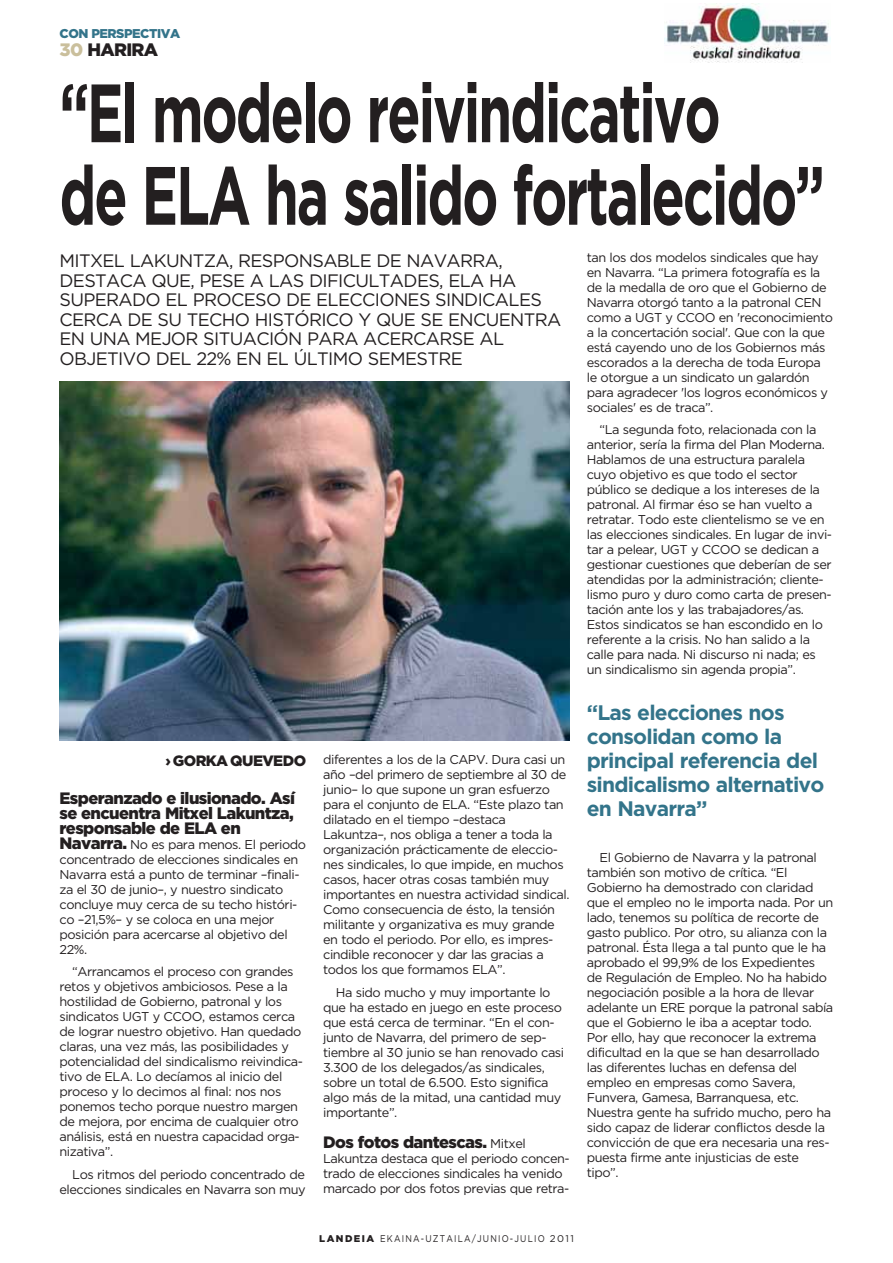
<style>
.page{position:relative;width:893px;height:1263px;background:#fff}
.page>*{position:absolute;margin:0;border:0;box-sizing:border-box;transform-origin:0 0}
.t1{font:700 82.5px/82.5px "Gotham";letter-spacing:-.035em;color:#231f20;scale:.66 1}
.t2{font:700 21px/24px "Gotham";letter-spacing:-.035em;color:#33748a}
.t3{font:18px/19.5px "Gotham";letter-spacing:-.035em;color:#231f20}
.t4{font:900 18px "Gotham";letter-spacing:-.035em;color:#231f20}
.t5{font:900 16.5px/15px "Gotham";letter-spacing:-.035em;color:#231f20;text-align:justify}
.t6{font:900 15px "Gotham";letter-spacing:-.035em;color:#231f20}
.t7{font:12.75px/15px "Gotham";letter-spacing:-.035em;color:#231f20}
.t8{font:900 12.75px "Gotham";letter-spacing:-.035em;color:#33748a}
.t9{font:9.75px "Gotham";letter-spacing:.145em;color:#231f20;scale:.85 1}
.s1{color:#cabf9c}
.s2{font-weight:900;font-size:16.5px}
.s3{font-weight:400;font-size:12.75px}
.s4{font-weight:900}
</style>
<div class="page">
<img style="left:60px;top:381px;width:510px;height:359px">
<img style="left:665px;top:3px;width:165px;height:60px">
<p class="t8" style="left:60px;top:28px;width:122px">CON PERSPECTIVA</p>
<h3 class="t4" style="left:60px;top:42px;width:100px"><span class="s1">30</span> HARIRA</h3>
<h1 class="t1" style="left:60px;top:78px;width:1161px">“El modelo reivindicativo<br>de ELA ha salido fortalecido”</h1>
<p class="t3" style="left:60px;top:252px;width:503px">MITXEL LAKUNTZA, RESPONSABLE DE NAVARRA, DESTACA QUE, PESE A LAS DIFICULTADES, ELA HA SUPERADO EL PROCESO DE ELECCIONES SINDICALES CERCA DE SU TECHO HISTÓRICO Y QUE SE ENCUENTRA EN UNA MEJOR SITUACIÓN PARA ACERCARSE AL OBJETIVO DEL 22% EN EL ÚLTIMO SEMESTRE</p>
<p class="t6" style="left:165px;top:755px;width:142px">› GORKA QUEVEDO</p>
<p class="t5" style="left:60px;top:791px;width:237px">Esperanzado e ilusionado. Así se encuentra Mitxel Lakuntza, responsable de ELA en</p>
<p class="t7" style="left:60px;top:837px;width:248px"><span class="s2">Navarra.</span> No es para menos. El periodo concentrado de elecciones sindicales en Navarra está a punto de terminar –finali&shy;za el 30 de junio–, y nuestro sindicato concluye muy cerca de su techo históri&shy;co –21,5%– y se coloca en una mejor posición para acercarse al objetivo del 22%.</p>
<p class="t7" style="left:60px;top:965px;width:245px;text-indent:13px">“Arrancamos el proceso con grandes retos y objetivos ambiciosos. Pese a la hostilidad de Gobierno, patronal y los sindicatos UGT y CCOO, estamos cerca de lograr nuestro objetivo. Han quedado claras, una vez más, las posibilidades y potencialidad del sindicalismo reivindica&shy;tivo de ELA. Lo decíamos al inicio del proceso y lo decimos al final: nos nos ponemos techo porque nuestro margen de mejora, por encima de cualquier otro análisis, está en nuestra capacidad orga&shy;nizativa”.</p>
<p class="t7" style="left:60px;top:1168px;width:248px;text-align:right">Los ritmos del periodo concentrado de elecciones sindicales en Navarra son muy</p>
<p class="t7" style="left:323px;top:753px;width:248px">diferentes a los de la CAPV. Dura casi un año –del primero de septiembre al 30 de junio– lo que supone un gran esfuerzo para el conjunto de ELA. “Este plazo tan dilatado en el tiempo –destaca Lakuntza–, nos obliga a tener a toda la organización prácticamente de eleccio&shy;nes sindicales, lo que impide, en muchos casos, hacer otras cosas también muy importantes en nuestra actividad sindical.<br>Como consecuencia de ésto, la tensión militante y organizativa es muy grande en todo el periodo. Por ello, es impres&shy;cindible reconocer y dar las gracias a todos los que formamos ELA”.</p>
<p class="t7" style="left:323px;top:986px;width:242px;text-indent:13px">Ha sido mucho y muy importante lo que ha estado en juego en este proceso que está cerca de terminar. “En el con&shy;junto de Navarra, del primero de sep&shy;tiembre al 30 junio se han renovado casi 3.300 de los delegados/as sindicales, sobre un total de 6.500. Esto significa algo más de la mitad, una cantidad muy importante”.</p>
<p class="t5" style="left:323px;top:1136px;width:204px">Dos fotos dantescas. <span class="s3">Mitxel</span></p>
<p class="t7" style="left:323px;top:1152px;width:248px">Lakuntza destaca que el periodo concen&shy;trado de elecciones sindicales ha venido marcado por dos fotos previas que retra-</p>
<p class="t7" style="left:587px;top:250px;width:248px">tan los dos modelos sindicales que hay en Navarra. “La primera fotografía es la de la medalla de oro que el Gobierno de Navarra otorgó tanto a la patronal CEN como a UGT y CCOO en 'reconocimiento a la concertación social'. Que con la que está cayendo uno de los Gobiernos más escorados a la derecha de toda Europa le otorgue a un sindicato un galardón para agradecer 'los logros económicos y sociales' es de traca”.</p>
<p class="t7" style="left:587px;top:423px;width:247px;text-indent:13px">“La segunda foto, relacionada con la anterior, sería la firma del Plan Moderna.<br>Hablamos de una estructura paralela cuyo objetivo es que todo el sector público se dedique a los intereses de la patronal. Al firmar éso se han vuelto a retratar. Todo este clientelismo se ve en las elecciones sindicales. En lugar de invi&shy;tar a pelear, UGT y CCOO se dedican a gestionar cuestiones que deberían de ser atendidas por la administración; cliente&shy;lismo puro y duro como carta de presen&shy;tación ante los y las trabajadores/as.<br>Estos sindicatos se han escondido en lo referente a la crisis. No han salido a la calle para nada. Ni discurso ni nada; es un sindicalismo sin agenda propia”.</p>
<h2 class="t2" style="left:587px;top:702px;width:239px">“Las elecciones nos consolidan como la principal referencia del sindicalismo alternativo en Navarra”</h2>
<p class="t7" style="left:587px;top:851px;width:248px;text-indent:13px">El Gobierno de Navarra y la patronal también son motivo de crítica. “El Gobierno ha demostrado con claridad que el empleo no le importa nada. Por un lado, tenemos su política de recorte de gasto publico. Por otro, su alianza con la patronal. Ésta llega a tal punto que le ha aprobado el 99,9% de los Expedientes de Regulación de Empleo. No ha habido negociación posible a la hora de llevar adelante un ERE porque la patronal sabía que el Gobierno le iba a aceptar todo.<br>Por ello, hay que reconocer la extrema dificultad en la que se han desarrollado las diferentes luchas en defensa del empleo en empresas como Savera, Funvera, Gamesa, Barranquesa, etc.<br>Nuestra gente ha sufrido mucho, pero ha sido capaz de liderar conflictos desde la convicción de que era necesaria una res&shy;puesta firme ante injusticias de este tipo”.</p>
<p class="t9" style="left:319px;top:1235px;width:301px"><span class="s4">LANDEIA</span> EKAINA-UZTAILA/JUNIO-JULIO 2011</p>
</div>
